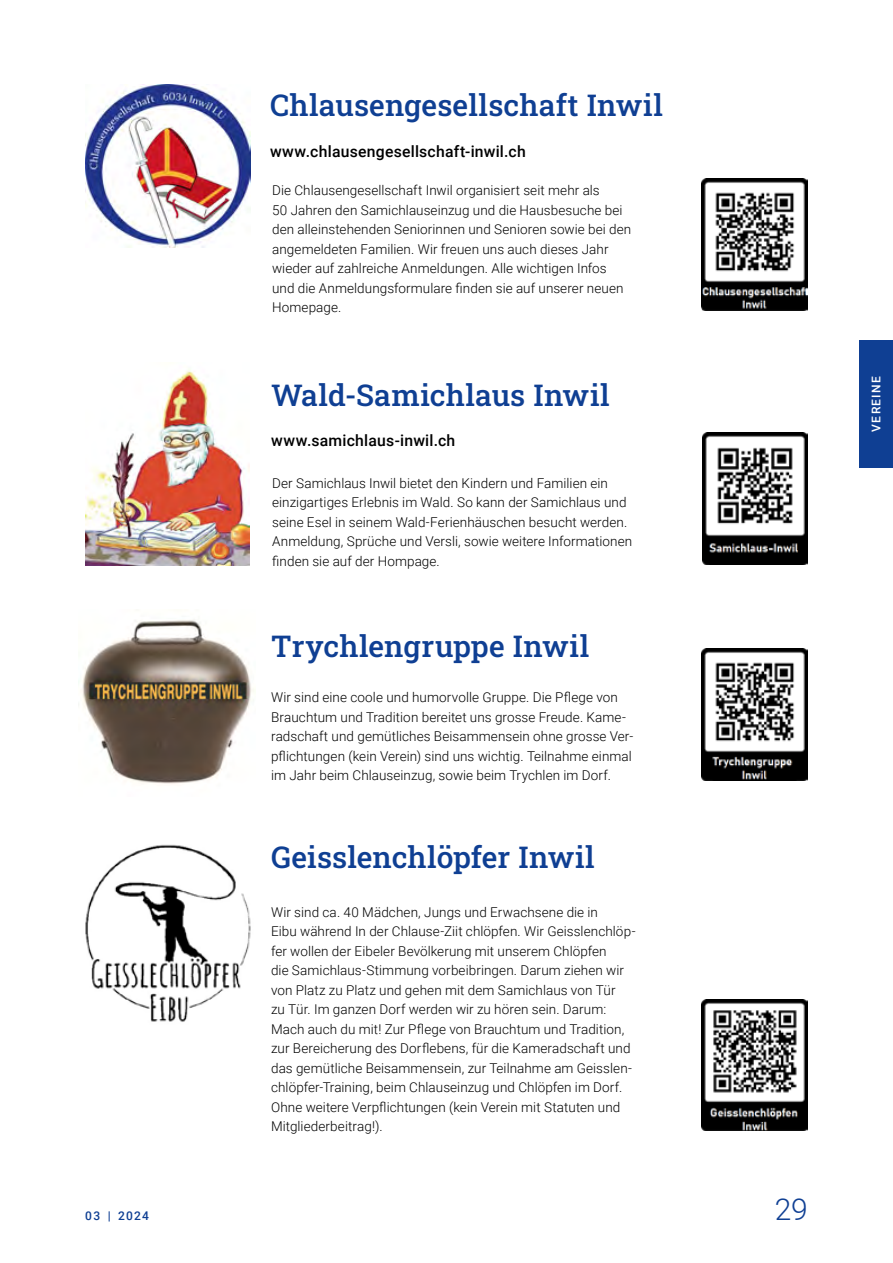
<style>
.page{position:relative;width:893px;height:1263px;background:#fff}
.page>*{position:absolute;margin:0;border:0;box-sizing:border-box;transform-origin:0 0}
.t1{font:500 30px "Roboto Slab";letter-spacing:.005em;color:#0f3f93}
.t2{font:300 30px "Roboto";color:#0f3f93}
.t3{font:500 15.75px "Roboto";letter-spacing:.015em;color:#000}
.t4{font:300 13.5px/19.5px "Roboto";letter-spacing:.005em;color:#000}
.t5{font:500 12px "Roboto";letter-spacing:.11em;color:#fff}
.t6{font:500 12px "Roboto";letter-spacing:.105em;color:#0f3f93}
</style>
<div class="page">
<div style="left:859px;top:340px;width:34px;height:128px;background:#0f3f93"></div>
<img style="left:85px;top:84px;width:166px;height:164px">
<img style="left:702px;top:179px;width:105px;height:131px">
<img style="left:702px;top:433px;width:106px;height:131px">
<img style="left:702px;top:648px;width:105px;height:132px">
<img style="left:702px;top:999px;width:105px;height:132px">
<img style="left:85px;top:844px;width:166px;height:178px">
<img style="left:85px;top:369px;width:164px;height:197px">
<img style="left:81px;top:619px;width:174px;height:165px">
<p class="t6" style="left:85px;top:1208px;width:65px">03 | 2024</p>
<h1 class="t1" style="left:270px;top:85px;width:395px">Chlausengesellschaft Inwil</h1>
<p class="t3" style="left:270px;top:141px;width:257px">www.chlausengesellschaft-inwil.ch</p>
<p class="t4" style="left:272px;top:180px;width:361px">Die Chlausengesellschaft Inwil organisiert seit mehr als<br>50 Jahren den Samichlauseinzug und die Hausbesuche bei den alleinstehenden Seniorinnen und Senioren sowie bei den angemeldeten Familien. Wir freuen uns auch dieses Jahr wieder auf zahlreiche Anmeldungen. Alle wichtigen Infos und die Anmeldungsformulare finden sie auf unserer neuen Homepage.</p>
<h1 class="t1" style="left:271px;top:374px;width:340px">Wald-Samichlaus Inwil</h1>
<p class="t3" style="left:271px;top:430px;width:186px">www.samichlaus-inwil.ch</p>
<p class="t4" style="left:272px;top:472px;width:362px">Der Samichlaus Inwil bietet den Kindern und Familien ein einzigartiges Erlebnis im Wald. So kann der Samichlaus und seine Esel in seinem Wald-Ferienhäuschen besucht werden.<br>Anmeldung, Sprüche und Versli, sowie weitere Informationen finden sie auf der Hompage.</p>
<h1 class="t1" style="left:271px;top:625px;width:320px">Trychlengruppe Inwil</h1>
<p class="t4" style="left:271px;top:687px;width:364px">Wir sind eine coole und humorvolle Gruppe. Die Pflege von Brauchtum und Tradition bereitet uns grosse Freude. Kame&shy;radschaft und gemütliches Beisammensein ohne grosse Ver&shy;pflichtungen (kein Verein) sind uns wichtig. Teilnahme einmal im Jahr beim Chlauseinzug, sowie beim Trychlen im Dorf.</p>
<h1 class="t1" style="left:271px;top:837px;width:325px">Geisslenchlöpfer Inwil</h1>
<p class="t4" style="left:271px;top:901px;width:366px">Wir sind ca. 40 Mädchen, Jungs und Erwachsene die in<br>Eibu während In der Chlause-Ziit chlöpfen. Wir Geisslenchlöp&shy;fer wollen der Eibeler Bevölkerung mit unserem Chlöpfen<br>die Samichlaus-Stimmung vorbeibringen. Darum ziehen wir von Platz zu Platz und gehen mit dem Samichlaus von Tür<br>zu Tür. Im ganzen Dorf werden wir zu hören sein. Darum:<br>Mach auch du mit! Zur Pflege von Brauchtum und Tradition, zur Bereicherung des Dorflebens, für die Kameradschaft und das gemütliche Beisammensein, zur Teilnahme am Geisslen&shy;chlöpfer-Training, beim Chlauseinzug und Chlöpfen im Dorf.<br>Ohne weitere Verpflichtungen (kein Verein mit Statuten und Mitgliederbeitrag!).</p>
<p class="t5" style="left:868px;top:432px;width:57px;rotate:-90deg">VEREINE</p>
<h1 class="t2" style="left:775px;top:1189px;width:35px">29</h1>
</div>
